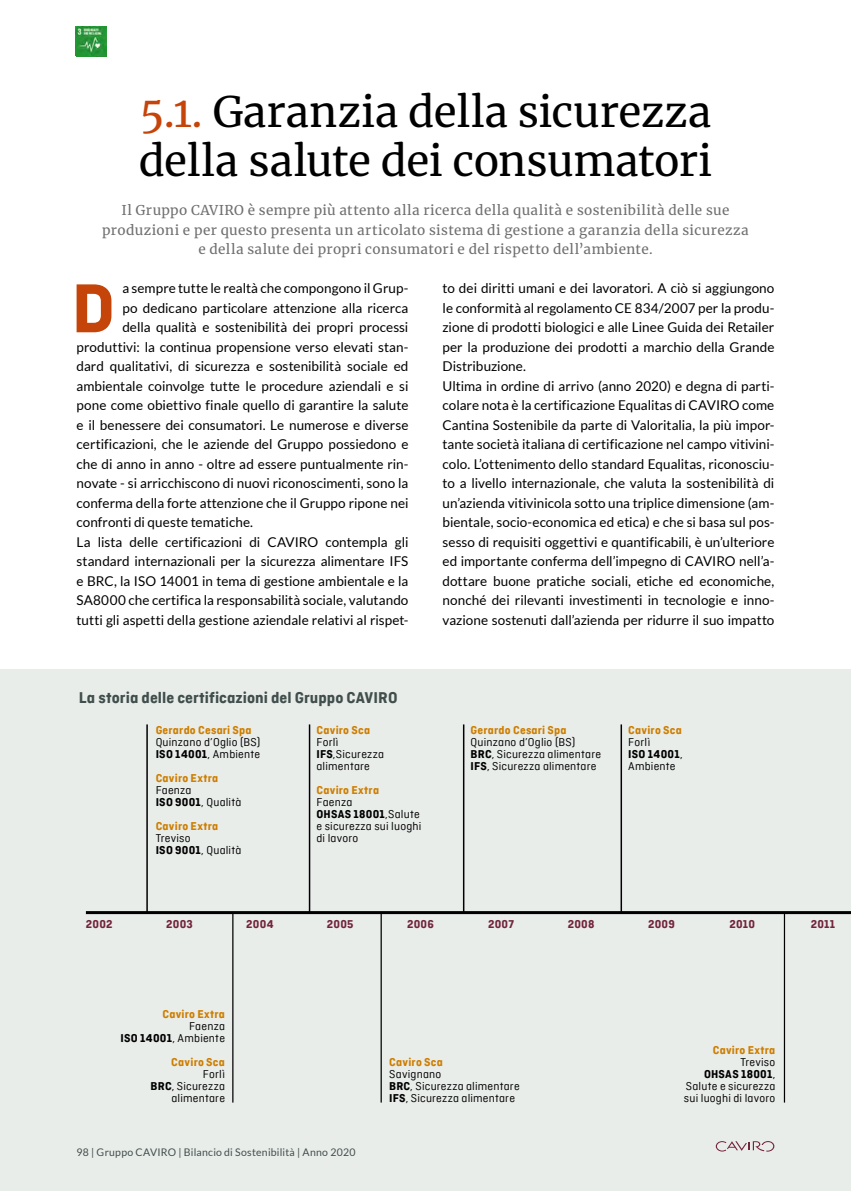
<style>
.page{position:relative;width:851px;height:1191px;background:#fff}
.page>*{position:absolute;margin:0;border:0;box-sizing:border-box;transform-origin:0 0}
.t1{font:700 72.9px "Ciutadella";color:#c54409}
.t2{font:42px/48.8px "Merriweather";letter-spacing:-.005em;color:#000}
.t3{font:700 16.5px "Ciutadella";letter-spacing:.005em;color:#404e4c}
.t4{font:13.5px/19.5px "Lato";color:#000}
.t5{font:13.5px/19.5px "Merriweather";letter-spacing:.03em;color:#706f6f;text-align:center}
.t6{font:12px/12px "Ciutadella";letter-spacing:.015em;color:#000}
.t7{font:700 12px "Ciutadella";letter-spacing:.02em;color:#ce7e00}
.t8{font:700 12px "Ciutadella";letter-spacing:.02em;color:#72253d}
.t9{font:10.5px "Lato";letter-spacing:.025em;color:#404e4c}
.s1{color:#c54409}
.s2{font-weight:700}
</style>
<div class="page">
<img style="left:77px;top:26px;width:29px;height:30px">
<div style="left:0;top:669px;width:850px;height:522px;background:#e9edea"></div>
<hr style="left:86px;top:911px;width:764px;height:3px;background:#000">
<hr style="left:146px;top:724px;width:2px;height:188px;background:#000">
<hr style="left:309px;top:724px;width:1px;height:188px;background:#000">
<hr style="left:620px;top:724px;width:2px;height:188px;background:#000">
<hr style="left:463px;top:724px;width:1px;height:188px;background:#000">
<hr style="left:232px;top:912px;width:1px;height:190px;background:#000">
<hr style="left:380px;top:912px;width:2px;height:190px;background:#000">
<hr style="left:783px;top:912px;width:2px;height:190px;background:#000">
<img style="left:75px;top:26px;width:29px;height:29px">
<svg style="left:715px;top:1141px;width:59px;height:10px"></svg>
<h2 class="t2" style="left:139px;top:87px;width:575px"><span class="s1">5.1.</span> Garanzia della sicurezza della salute dei consumatori</h2>
<p class="t5" style="left:102px;top:200px;width:648px">Il Gruppo CAVIRO è sempre più attento alla ricerca della qualità e sostenibilità delle sue produzioni e per questo presenta un articolato sistema di gestione a garanzia della sicurezza e della salute dei propri consumatori e del rispetto dell’ambiente.</p>
<h1 class="t1" style="left:72px;top:266px;width:45px">D</h1>
<p class="t4" style="left:122px;top:278px;width:287px">a sempre tutte le realtà che compongono il Grup-</p>
<p class="t4" style="left:122px;top:298px;width:287px">po dedicano particolare attenzione alla ricerca</p>
<p class="t4" style="left:122px;top:317px;width:287px">della qualità e sostenibilità dei propri processi</p>
<p class="t4" style="left:77px;top:337px;width:333px">produttivi: la continua propensione verso elevati stan-</p>
<p class="t4" style="left:77px;top:356px;width:333px">dard qualitativi, di sicurezza e sostenibilità sociale ed</p>
<p class="t4" style="left:77px;top:376px;width:333px">ambientale coinvolge tutte le procedure aziendali e si</p>
<p class="t4" style="left:77px;top:395px;width:333px">pone come obiettivo finale quello di garantire la salute</p>
<p class="t4" style="left:77px;top:415px;width:333px">e il benessere dei consumatori. Le numerose e diverse</p>
<p class="t4" style="left:77px;top:434px;width:333px">certificazioni, che le aziende del Gruppo possiedono e</p>
<p class="t4" style="left:77px;top:454px;width:333px">che di anno in anno - oltre ad essere puntualmente rin-</p>
<p class="t4" style="left:77px;top:473px;width:333px">novate - si arricchiscono di nuovi riconoscimenti, sono la</p>
<p class="t4" style="left:77px;top:493px;width:333px">conferma della forte attenzione che il Gruppo ripone nei</p>
<p class="t4" style="left:77px;top:512px;width:178px">confronti di queste tematiche.</p>
<p class="t4" style="left:77px;top:532px;width:333px">La lista delle certificazioni di CAVIRO contempla gli</p>
<p class="t4" style="left:77px;top:551px;width:333px">standard internazionali per la sicurezza alimentare IFS</p>
<p class="t4" style="left:77px;top:571px;width:333px">e BRC, la ISO 14001 in tema di gestione ambientale e la</p>
<p class="t4" style="left:77px;top:590px;width:333px">SA8000 che certifica la responsabilità sociale, valutando</p>
<p class="t4" style="left:77px;top:610px;width:333px">tutti gli aspetti della gestione aziendale relativi al rispet-</p>
<p class="t4" style="left:442px;top:278px;width:333px">to dei diritti umani e dei lavoratori. A ciò si aggiungono le conformità al regolamento CE 834/2007 per la produ&shy;zione di prodotti biologici e alle Linee Guida dei Retailer per la produzione dei prodotti a marchio della Grande Distribuzione.<br>Ultima in ordine di arrivo (anno 2020) e degna di parti&shy;colare nota è la certificazione Equalitas di CAVIRO come Cantina Sostenibile da parte di Valoritalia, la più impor&shy;tante società italiana di certificazione nel campo vitivini&shy;colo. L’ottenimento dello standard Equalitas, riconosciu&shy;to a livello internazionale, che valuta la sostenibilità di un’azienda vitivinicola sotto una triplice dimensione (am&shy;bientale, socio-economica ed etica) e che si basa sul pos&shy;sesso di requisiti oggettivi e quantificabili, è un’ulteriore ed importante conferma dell’impegno di CAVIRO nell’a&shy;dottare buone pratiche sociali, etiche ed economiche, nonché dei rilevanti investimenti in tecnologie e inno&shy;vazione sostenuti dall’azienda per ridurre il suo impatto</p>
<p class="t3" style="left:79px;top:687px;width:320px">La storia delle certificazioni del Gruppo CAVIRO</p>
<p class="t7" style="left:156px;top:723px;width:97px">Gerardo Cesari Spa</p>
<p class="t6" style="left:156px;top:736px;width:106px">Quinzano d’Oglio (BS)<br><span class="s2">ISO 14001</span>, Ambiente</p>
<p class="t7" style="left:156px;top:771px;width:64px">Caviro Extra</p>
<p class="t6" style="left:156px;top:784px;width:87px">Faenza<br><span class="s2">ISO 9001</span>, Qualità</p>
<p class="t7" style="left:156px;top:819px;width:64px">Caviro Extra</p>
<p class="t6" style="left:156px;top:832px;width:87px">Treviso<br><span class="s2">ISO 9001</span>, Qualità</p>
<p class="t7" style="left:316px;top:723px;width:55px">Caviro Sca</p>
<p class="t6" style="left:316px;top:736px;width:69px">Forlì<br><span class="s2">IFS</span>,Sicurezza alimentare</p>
<p class="t7" style="left:316px;top:783px;width:64px">Caviro Extra</p>
<p class="t6" style="left:316px;top:796px;width:106px">Faenza<br><span class="s2">OHSAS 18001</span>,Salute e sicurezza sui luoghi di lavoro</p>
<p class="t7" style="left:470px;top:723px;width:97px">Gerardo Cesari Spa</p>
<p class="t6" style="left:470px;top:736px;width:132px">Quinzano d’Oglio (BS)<br><span class="s2">BRC</span>, Sicurezza alimentare<br><span class="s2">IFS</span>, Sicurezza alimentare</p>
<p class="t7" style="left:628px;top:723px;width:55px">Caviro Sca</p>
<p class="t6" style="left:628px;top:736px;width:56px">Forlì<br><span class="s2">ISO 14001</span>,<br>Ambiente</p>
<p class="t8" style="left:86px;top:917px;width:28px">2002</p>
<p class="t8" style="left:166px;top:917px;width:28px">2003</p>
<p class="t8" style="left:246px;top:917px;width:29px">2004</p>
<p class="t8" style="left:327px;top:917px;width:28px">2005</p>
<p class="t8" style="left:407px;top:917px;width:28px">2006</p>
<p class="t8" style="left:488px;top:917px;width:28px">2007</p>
<p class="t8" style="left:567px;top:917px;width:28px">2008</p>
<p class="t8" style="left:648px;top:917px;width:28px">2009</p>
<p class="t8" style="left:729px;top:917px;width:27px">2010</p>
<p class="t8" style="left:810px;top:917px;width:26px">2011</p>
<p class="t7" style="left:162px;top:1007px;width:64px">Caviro Extra</p>
<p class="t6" style="left:120px;top:1020px;width:106px;text-align:right">Faenza<br><span class="s2">ISO 14001</span>, Ambiente</p>
<p class="t7" style="left:171px;top:1055px;width:55px">Caviro Sca</p>
<p class="t6" style="left:150px;top:1068px;width:76px;text-align:right">Forlì<br><span class="s2">BRC</span>, Sicurezza alimentare</p>
<p class="t9" style="left:77px;top:1146px;width:280px">98 | Gruppo CAVIRO | Bilancio di Sostenibilità | Anno 2020</p>
<p class="t7" style="left:389px;top:1054px;width:55px">Caviro Sca</p>
<p class="t6" style="left:389px;top:1067px;width:132px">Savignano<br><span class="s2">BRC</span>, Sicurezza alimentare<br><span class="s2">IFS</span>, Sicurezza alimentare</p>
<p class="t7" style="left:712px;top:1043px;width:64px">Caviro Extra</p>
<p class="t6" style="left:684px;top:1056px;width:93px;text-align:right">Treviso<br><span class="s2">OHSAS 18001</span>,<br>Salute e sicurezza sui luoghi di lavoro</p>
</div>
